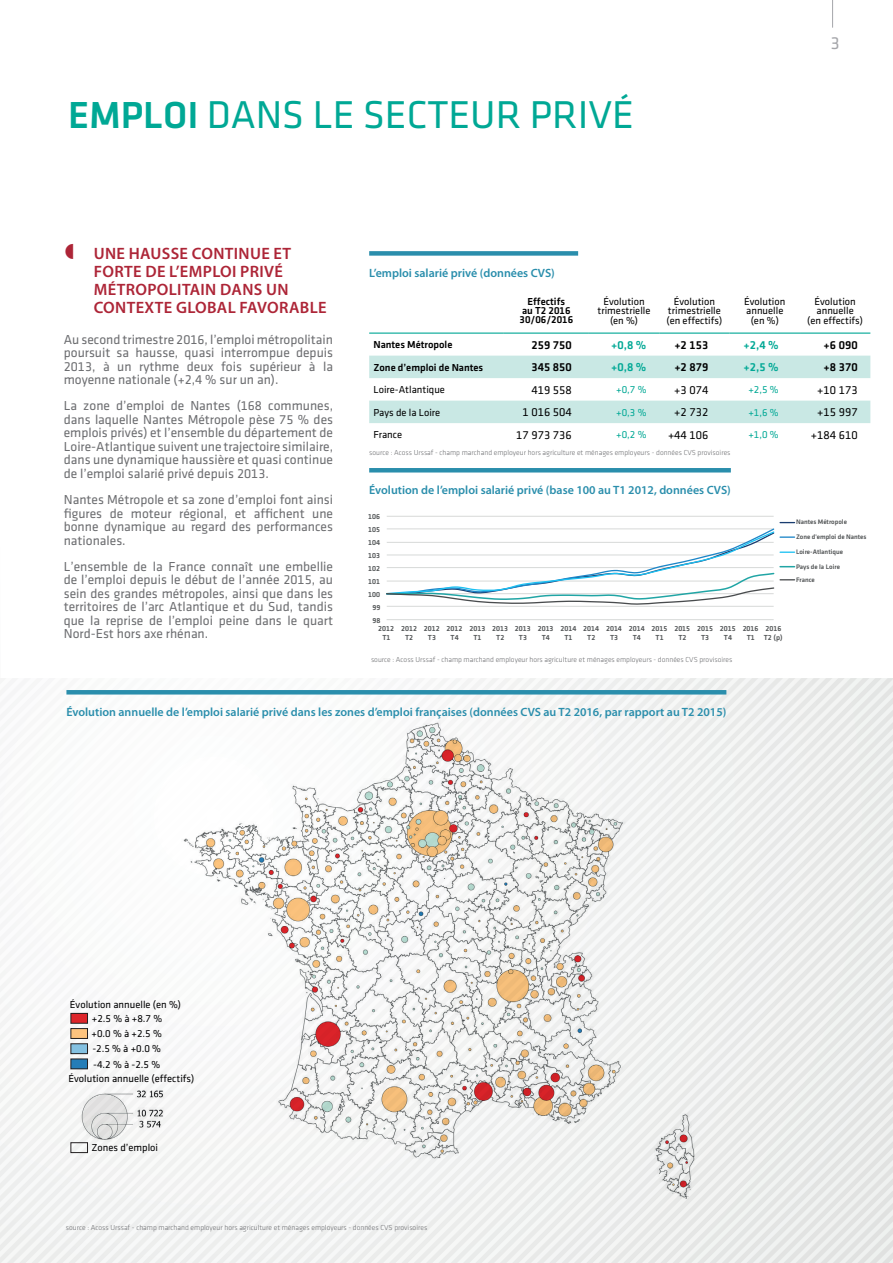
<style>
.page{position:relative;width:893px;height:1263px;background:#fff}
.page>*{position:absolute;margin:0;border:0;box-sizing:border-box;transform-origin:0 0}
.t1{font:40.2px "Klavika Regular TF";color:#00a895}
.t2{font:18px "Klavika Regular TF";color:#a5a6aa}
.t3{font:600 16.5px/18px "Myriad Pro";letter-spacing:.02em;color:#ad2537}
.t4{font:13.5px/13.5px "Klavika Regular TF";color:#6c6d70;text-align:justify}
.t5{font:600 12px "Myriad Pro";color:#2a8eac}
.t6{font:12px "Klavika Regular TF";color:#000001}
.t7{font:12px "Klavika Medium TF";color:#000001}
.t8{font:12px "Klavika Medium TF";color:#00a895}
.t9{font:10.5px/9.8px "Klavika Regular TF";color:#000001;text-align:center}
.t10{font:10.5px/9px "Klavika Medium TF";color:#000001;text-align:center}
.t11{font:10.5px "Klavika Regular TF";color:#00a895}
.t12{font:300 7.5px "Klavika";color:#6c6d70}
.t13{font:7.5px/8.4px "Klavika Medium TF";color:#515455;text-align:center}
.t14{font:6.75px/14.5px "Klavika Medium TF";color:#515455}
.s1{font-family:"Klavika Medium TF";font-size:39px}
</style>
<div class="page">
<div style="left:0;top:678px;width:893px;height:585px;background:linear-gradient(to right,#f4f6f7,#e8ebea)"></div>
<div style="left:369px;top:251px;width:209px;height:5px;background:#2a8eac"></div>
<hr style="left:369px;top:468px;width:362px;height:4px;background:#2a8eac">
<hr style="left:66px;top:690px;width:660px;height:4px;background:#2a8eac">
<svg style="left:369px;top:355px;width:501px;height:68px"></svg>
<hr style="left:369px;top:333px;width:135px;height:1px;background:#00a895">
<hr style="left:504px;top:333px;width:85px;height:1px;background:#00a895">
<hr style="left:589px;top:333px;width:70px;height:1px;background:#00a895">
<hr style="left:659px;top:333px;width:71px;height:1px;background:#00a895">
<hr style="left:730px;top:333px;width:70px;height:1px;background:#00a895">
<hr style="left:800px;top:333px;width:70px;height:1px;background:#00a895">
<hr style="left:387px;top:606px;width:387px;height:1px;background:#d7d9d8">
<hr style="left:387px;top:516px;width:387px;height:1px;background:#d7d9d8">
<hr style="left:387px;top:619px;width:387px;height:1px;background:#d7d9d8">
<svg style="left:386px;top:522px;width:408px;height:83px"></svg>
<img style="left:66px;top:704px;width:729px;height:514px">
<div style="left:71px;top:1013px;width:17px;height:10px;background:#dd252b"></div>
<div style="left:71px;top:1013px;width:17px;height:10px;border:1px solid #231f20"></div>
<div style="left:71px;top:1028px;width:17px;height:10px;background:#fdc37e"></div>
<div style="left:71px;top:1028px;width:17px;height:11px;border:1px solid #231f20"></div>
<div style="left:71px;top:1044px;width:17px;height:10px;background:#84c1e1"></div>
<div style="left:71px;top:1043px;width:17px;height:11px;border:1px solid #231f20"></div>
<div style="left:71px;top:1059px;width:17px;height:10px;background:#257db7"></div>
<div style="left:71px;top:1059px;width:17px;height:10px;border:1px solid #231f20"></div>
<div style="left:71px;top:1142px;width:17px;height:11px;border:1px solid #231f20"></div>
<svg style="left:832px;top:0;width:1px;height:28px"></svg>
<h1 class="t1" style="left:68px;top:94px;width:567px"><span class="s1">EMPLOI</span> DANS LE SECTEUR PRIVÉ</h1>
<h2 class="t2" style="left:830px;top:34px;width:11px">3</h2>
<p class="t3" style="left:94px;top:244px;width:234px">UNE HAUSSE CONTINUE ET<br>FORTE DE L’EMPLOI PRIVÉ<br>MÉTROPOLITAIN DANS UN<br>CONTEXTE GLOBAL FAVORABLE</p>
<p class="t4" style="left:64px;top:332px;width:271px">Au second trimestre 2016, l’emploi métropolitain poursuit sa hausse, quasi interrompue depuis 2013, à un rythme deux fois supérieur à la moyenne nationale (+2,4 % sur un an).</p>
<p class="t4" style="left:64px;top:399px;width:271px">La zone d’emploi de Nantes (168 communes, dans laquelle Nantes Métropole pèse 75 % des emplois privés) et l’ensemble du département de Loire-Atlantique suivent une trajectoire similaire, dans une dynamique haussière et quasi continue de l’emploi salarié privé depuis 2013.</p>
<p class="t4" style="left:64px;top:493px;width:271px">Nantes Métropole et sa zone d’emploi font ainsi figures de moteur régional, et affichent une bonne dynamique au regard des performances nationales.</p>
<p class="t4" style="left:64px;top:560px;width:271px">L’ensemble de la France connaît une embellie de l’emploi depuis le début de l’année 2015, au sein des grandes métropoles, ainsi que dans les territoires de l’arc Atlantique et du Sud, tandis que la reprise de l’emploi peine dans le quart Nord-Est hors axe rhénan.</p>
<p class="t5" style="left:369px;top:265px;width:187px">L’emploi salarié privé (données CVS)</p>
<p class="t10" style="left:519px;top:297px;width:55px">Effectifs<br>au T2 2016<br>30/06/2016</p>
<p class="t9" style="left:598px;top:296px;width:54px">Évolution trimestrielle (en %)</p>
<p class="t9" style="left:666px;top:296px;width:57px">Évolution trimestrielle (en effectifs)</p>
<p class="t9" style="left:744px;top:296px;width:43px">Évolution annuelle (en %)</p>
<p class="t9" style="left:807px;top:296px;width:57px">Évolution annuelle<br>(en effectifs)</p>
<p class="t10" style="left:373px;top:340px;width:81px">Nantes Métropole</p>
<p class="t7" style="left:532px;top:338px;width:42px">259 750</p>
<p class="t8" style="left:611px;top:338px;width:37px">+0,8 %</p>
<p class="t7" style="left:674px;top:338px;width:36px">+2 153</p>
<p class="t8" style="left:743px;top:338px;width:37px">+2,4 %</p>
<p class="t7" style="left:824px;top:338px;width:36px">+6 090</p>
<p class="t10" style="left:373px;top:363px;width:111px">Zone d’emploi de Nantes</p>
<p class="t7" style="left:532px;top:361px;width:42px">345 850</p>
<p class="t8" style="left:611px;top:361px;width:37px">+0,8 %</p>
<p class="t7" style="left:674px;top:361px;width:36px">+2 879</p>
<p class="t8" style="left:743px;top:361px;width:37px">+2,5 %</p>
<p class="t7" style="left:824px;top:361px;width:36px">+8 370</p>
<p class="t9" style="left:373px;top:385px;width:73px">Loire-Atlantique</p>
<p class="t6" style="left:531px;top:384px;width:42px">419 558</p>
<p class="t11" style="left:616px;top:384px;width:32px">+0,7 %</p>
<p class="t6" style="left:674px;top:383px;width:36px">+3 074</p>
<p class="t11" style="left:748px;top:384px;width:32px">+2,5 %</p>
<p class="t6" style="left:817px;top:383px;width:42px">+10 173</p>
<p class="t9" style="left:373px;top:407px;width:68px">Pays de la Loire</p>
<p class="t6" style="left:523px;top:406px;width:51px">1 016 504</p>
<p class="t11" style="left:616px;top:407px;width:32px">+0,3 %</p>
<p class="t6" style="left:674px;top:406px;width:36px">+2 732</p>
<p class="t11" style="left:748px;top:407px;width:32px">+1,6 %</p>
<p class="t6" style="left:817px;top:406px;width:42px">+15 997</p>
<p class="t9" style="left:373px;top:430px;width:30px">France</p>
<p class="t6" style="left:516px;top:428px;width:57px">17 973 736</p>
<p class="t11" style="left:616px;top:429px;width:32px">+0,2 %</p>
<p class="t6" style="left:668px;top:429px;width:42px">+44 106</p>
<p class="t11" style="left:748px;top:429px;width:32px">+1,0 %</p>
<p class="t6" style="left:811px;top:428px;width:48px">+184 610</p>
<p class="t12" style="left:369px;top:449px;width:363px">source : Acoss Urssaf - champ marchand employeur hors agriculture et ménages employeurs - données CVS provisoires</p>
<p class="t5" style="left:369px;top:482px;width:363px">Évolution de l’emploi salarié privé (base 100 au T1 2012, données CVS)</p>
<p class="t13" style="left:368px;top:512px;width:13px">106</p>
<p class="t13" style="left:368px;top:525px;width:13px">105</p>
<p class="t13" style="left:368px;top:538px;width:13px">104</p>
<p class="t13" style="left:368px;top:551px;width:13px">103</p>
<p class="t13" style="left:368px;top:564px;width:13px">102</p>
<p class="t13" style="left:368px;top:577px;width:13px">101</p>
<p class="t13" style="left:368px;top:590px;width:13px">100</p>
<p class="t13" style="left:372px;top:603px;width:9px">99</p>
<p class="t13" style="left:372px;top:616px;width:9px">98</p>
<p class="t13" style="left:378px;top:624px;width:17px">2012<br>T1</p>
<p class="t13" style="left:401px;top:624px;width:17px">2012<br>T2</p>
<p class="t13" style="left:424px;top:624px;width:17px">2012<br>T3</p>
<p class="t13" style="left:447px;top:624px;width:17px">2012<br>T4</p>
<p class="t13" style="left:469px;top:624px;width:17px">2013<br>T1</p>
<p class="t13" style="left:492px;top:624px;width:17px">2013<br>T2</p>
<p class="t13" style="left:515px;top:624px;width:17px">2013<br>T3</p>
<p class="t13" style="left:538px;top:624px;width:17px">2013<br>T4</p>
<p class="t13" style="left:560px;top:624px;width:17px">2014<br>T1</p>
<p class="t13" style="left:583px;top:624px;width:17px">2014<br>T2</p>
<p class="t13" style="left:606px;top:624px;width:17px">2014<br>T3</p>
<p class="t13" style="left:629px;top:624px;width:17px">2014<br>T4</p>
<p class="t13" style="left:652px;top:624px;width:17px">2015<br>T1</p>
<p class="t13" style="left:674px;top:624px;width:17px">2015<br>T2</p>
<p class="t13" style="left:697px;top:624px;width:17px">2015<br>T3</p>
<p class="t13" style="left:720px;top:624px;width:17px">2015<br>T4</p>
<p class="t13" style="left:743px;top:624px;width:17px">2016<br>T1</p>
<p class="t13" style="left:764px;top:624px;width:20px;text-align:left">2016<br>T2 (p)</p>
<p class="t12" style="left:371px;top:655px;width:363px">source : Acoss Urssaf - champ marchand employeur hors agriculture et ménages employeurs - données CVS provisoires</p>
<p class="t14" style="left:796px;top:515px;width:72px">Nantes Métropole<br>Zone d'emploi de Nantes</p>
<p class="t14" style="left:796px;top:545px;width:49px">Loire-Atlantique<br>Pays de la Loire</p>
<p class="t14" style="left:796px;top:572px;width:20px">France</p>
<p class="t5" style="left:66px;top:704px;width:661px">Évolution annuelle de l’emploi salarié privé dans les zones d’emploi françaises (données CVS au T2 2016, par rapport au T2 2015)</p>
<p class="t9" style="left:70px;top:1000px;width:113px">Évolution annuelle (en %)</p>
<p class="t9" style="left:92px;top:1014px;width:72px">+2.5 % à +8.7 %</p>
<p class="t9" style="left:92px;top:1029px;width:72px">+0.0 % à +2.5 %</p>
<p class="t9" style="left:92px;top:1044px;width:70px">-2.5 % à +0.0 %</p>
<p class="t9" style="left:93px;top:1059px;width:69px">-4.2 % à -2.5 %</p>
<p class="t9" style="left:69px;top:1074px;width:127px">Évolution annuelle (effectifs)</p>
<p class="t9" style="left:92px;top:1143px;width:68px">Zones d’emploi</p>
<p class="t12" style="left:66px;top:1223px;width:363px">source : Acoss Urssaf - champ marchand employeur hors agriculture et ménages employeurs - données CVS provisoires</p>
</div>
